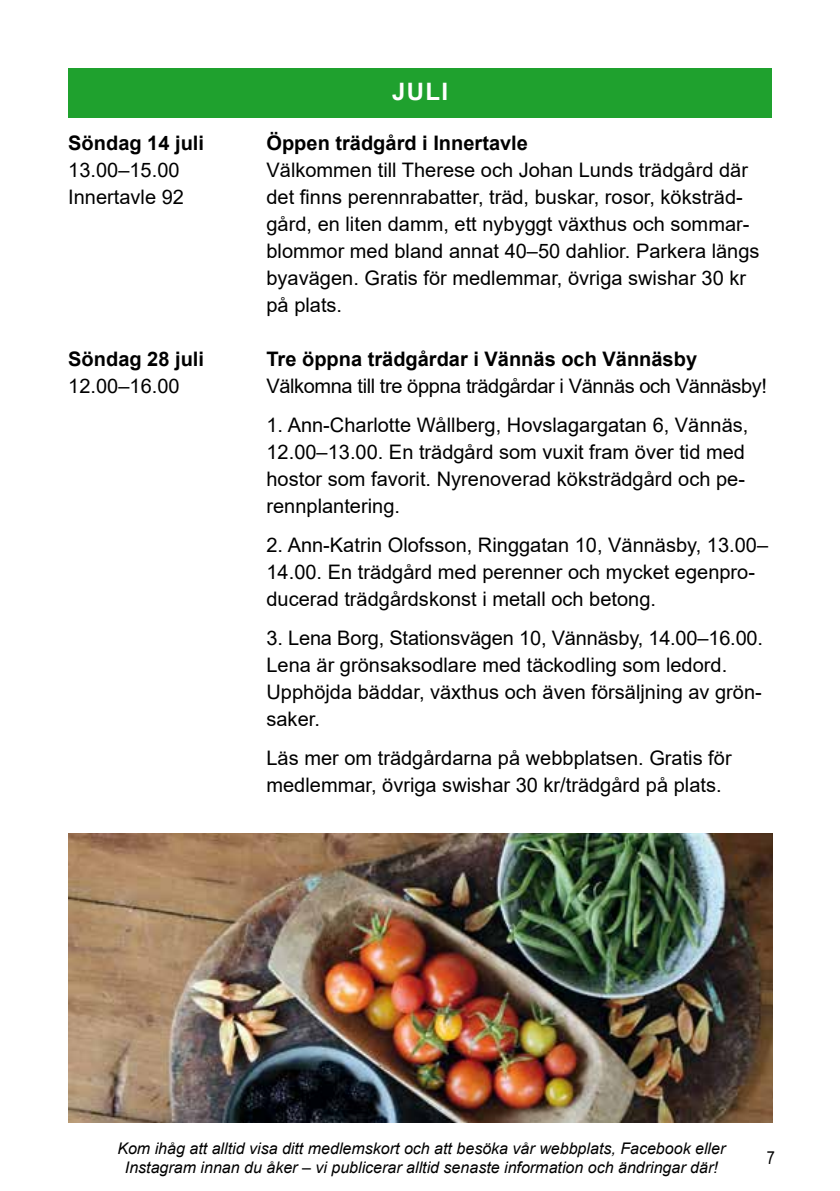
<style>
.page{position:relative;width:840px;height:1191px;background:#fff}
.page>*{position:absolute;margin:0;border:0;box-sizing:border-box;transform-origin:0 0}
.t1{font:700 24px "Arial";color:#fff}
.t2{font:20px/27px "Arial";color:#000}
.t3{font:700 20px "Arial";color:#000}
.t4{font:20px "Arial";letter-spacing:-.02em;color:#000}
.t5{font:18px "Arial Narrow";color:#000}
.t6{font:italic 16px/19.2px "Arial";color:#000;text-align:center}
</style>
<div class="page">
<div style="left:68px;top:68px;width:703px;height:49px;background:#1fa12e"></div>
<img style="left:68px;top:833px;width:703px;height:290px">
<p class="t1" style="left:392px;top:75px;width:57px">JULI</p>
<p class="t3" style="left:68px;top:129px;width:137px">Söndag 14 juli</p>
<p class="t3" style="left:266px;top:129px;width:263px">Öppen trädgård i Innertavle</p>
<p class="t2" style="left:68px;top:156px;width:113px">13.00–15.00</p>
<p class="t2" style="left:266px;top:156px;width:482px">Välkommen till Therese och Johan Lunds trädgård där</p>
<p class="t2" style="left:68px;top:183px;width:117px">Innertavle 92</p>
<p class="t2" style="left:266px;top:183px;width:494px">det finns perennrabatter, träd, buskar, rosor, köksträd&shy;gård, en liten damm, ett nybyggt växthus och sommar&shy;blommor med bland annat 40–50 dahlior. Parkera längs byavägen. Gratis för medlemmar, övriga swishar 30 kr på plats.</p>
<p class="t3" style="left:68px;top:345px;width:137px">Söndag 28 juli</p>
<p class="t3" style="left:266px;top:345px;width:432px">Tre öppna trädgårdar i Vännäs och Vännäsby</p>
<p class="t2" style="left:68px;top:372px;width:113px">12.00–16.00</p>
<p class="t4" style="left:266px;top:372px;width:502px">Välkomna till tre öppna trädgårdar i Vännäs och Vännäsby!</p>
<p class="t2" style="left:266px;top:411px;width:483px">1. Ann-Charlotte Wållberg, Hovslagargatan 6, Vännäs, 12.00–13.00. En trädgård som vuxit fram över tid med hostor som favorit. Nyrenoverad köksträdgård och pe&shy;rennplantering.</p>
<p class="t2" style="left:266px;top:531px;width:503px">2. Ann-Katrin Olofsson, Ringgatan 10, Vännäsby, 13.00–<br>14.00. En trädgård med perenner och mycket egenpro&shy;ducerad trädgårdskonst i metall och betong.</p>
<p class="t2" style="left:266px;top:624px;width:498px">3. Lena Borg, Stationsvägen 10, Vännäsby, 14.00–16.00.<br>Lena är grönsaksodlare med täckodling som ledord.<br>Upphöjda bäddar, växthus och även försäljning av grön&shy;saker.</p>
<p class="t2" style="left:266px;top:744px;width:466px">Läs mer om trädgårdarna på webbplatsen. Gratis för medlemmar, övriga swishar 30 kr/trädgård på plats.</p>
<p class="t6" style="left:117px;top:1139px;width:609px">Kom ihåg att alltid visa ditt medlemskort och att besöka vår webbplats, Facebook eller<br>Instagram innan du åker – vi publicerar alltid senaste information och ändringar där!</p>
<p class="t5" style="left:766px;top:1144px;width:10px">7</p>
</div>
